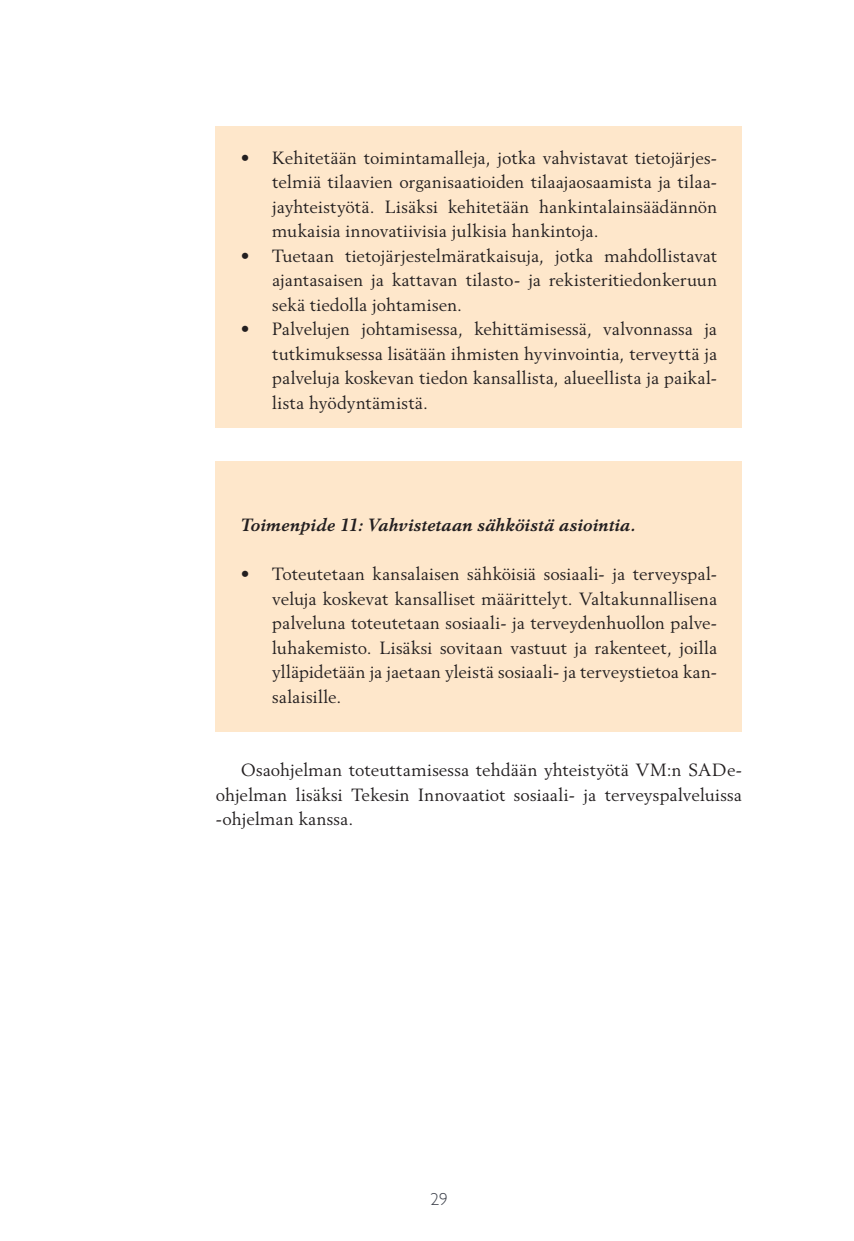
<style>
.page{position:relative;width:854px;height:1241px;background:#fff}
.page>*{position:absolute;margin:0;border:0;box-sizing:border-box;transform-origin:0 0}
.t1{font:17.5px/24.5px "Berling LT Std";letter-spacing:.015em;color:#231f20;text-align:justify}
.t2{font:italic 700 17.5px "Berling LT Std";letter-spacing:.02em;color:#231f20}
.t3{font:300 17.5px "Gill Sans Std";color:#40444e}
</style>
<div class="page">
<div style="left:216px;top:461px;width:526px;height:271px;background:#fee7cb"></div>
<div style="left:216px;top:127px;width:526px;height:301px;background:#fee7cb"></div>
<p class="t1" style="left:272px;top:145px;width:446px;text-indent:-32px">• Kehitetään toimintamalleja, jotka vahvistavat tietojärjes&shy;telmiä tilaavien organisaatioiden tilaajaosaamista ja tilaa&shy;jayhteistyötä. Lisäksi kehitetään hankintalainsäädännön mukaisia innovatiivisia julkisia hankintoja.</p>
<p class="t1" style="left:272px;top:243px;width:446px;text-indent:-32px">• Tuetaan tietojärjestelmäratkaisuja, jotka mahdollistavat ajantasaisen ja kattavan tilasto- ja rekisteritiedonkeruun sekä tiedolla johtamisen.</p>
<p class="t1" style="left:272px;top:316px;width:446px;text-indent:-32px">• Palvelujen johtamisessa, kehittämisessä, valvonnassa ja tutkimuksessa lisätään ihmisten hyvinvointia, terveyttä ja palveluja koskevan tiedon kansallista, alueellista ja paikal&shy;lista hyödyntämistä.</p>
<p class="t2" style="left:241px;top:514px;width:396px">Toimenpide 11: Vahvistetaan sähköistä asiointia.</p>
<p class="t1" style="left:272px;top:561px;width:446px;text-indent:-32px">• Toteutetaan kansalaisen sähköisiä sosiaali- ja terveyspal&shy;veluja koskevat kansalliset määrittelyt. Valtakunnallisena palveluna toteutetaan sosiaali- ja terveydenhuollon palve&shy;luhakemisto. Lisäksi sovitaan vastuut ja rakenteet, joilla ylläpidetään ja jaetaan yleistä sosiaali- ja terveystietoa kan&shy;salaisille.</p>
<p class="t1" style="left:216px;top:757px;width:527px;text-indent:25px">Osaohjelman toteuttamisessa tehdään yhteistyötä VM:n SADe&shy;ohjelman lisäksi Tekesin Innovaatiot sosiaali- ja terveyspalveluissa -ohjelman kanssa.</p>
<p class="t3" style="left:430px;top:1189px;width:19px">29</p>
</div>
